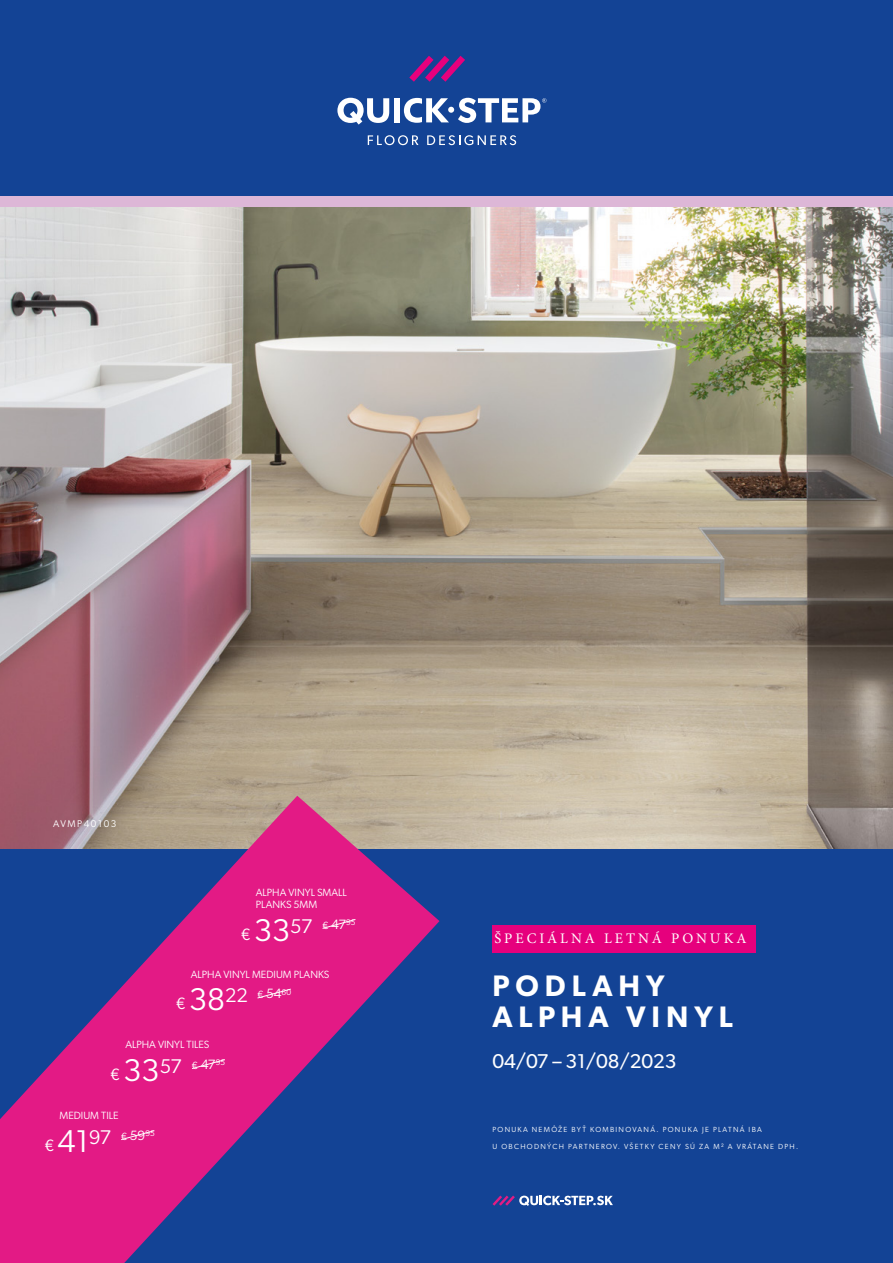
<style>
.page{position:relative;width:893px;height:1263px;background:#134395}
.page>*{position:absolute;margin:0;border:0;box-sizing:border-box;transform-origin:0 0}
.t1{font:31.5px "Gibson";color:#fff}
.t2{font:600 29.7px/32px "Gibson";letter-spacing:.2em;color:#fff}
.t3{font:20.1px "Gibson";letter-spacing:-.005em;color:#fff}
.t4{font:16.5px "Gibson";color:#fff}
.t5{font:14.7px "Minion Pro";letter-spacing:.2em;color:#fff}
.t6{font:13.5px "Gibson";letter-spacing:-.02em;color:#fff}
.t7{font:10.5px/12.6px "Gibson";color:#fff}
.t8{font:9.75px "Gibson";letter-spacing:.155em;color:#fff}
.t9{font:7.35px "Gibson";letter-spacing:.175em;color:#fff}
.s1{font-size:10.5px}
</style>
<div class="page">
<img style="left:0;top:207px;width:893px;height:641px">
<svg style="left:409px;top:56px;width:56px;height:26px"></svg>
<svg style="left:368px;top:135px;width:50px;height:10px"></svg>
<svg style="left:427px;top:135px;width:89px;height:10px"></svg>
<svg style="left:337px;top:98px;width:52px;height:27px"></svg>
<div style="left:394px;top:98px;width:6px;height:24px;background:#fff"></div>
<svg style="left:404px;top:98px;width:142px;height:25px"></svg>
<div style="left:492px;top:925px;width:264px;height:27px;background:#e6007d"></div>
<svg style="left:492px;top:1195px;width:121px;height:11px"></svg>
<div style="left:0;top:196px;width:893px;height:11px;background:#ddb7d7"></div>
<svg style="left:0;top:796px;width:439px;height:467px"></svg>
<svg style="left:121px;top:1130px;width:34px;height:10px"></svg>
<svg style="left:257px;top:989px;width:34px;height:9px"></svg>
<svg style="left:322px;top:919px;width:34px;height:10px"></svg>
<svg style="left:192px;top:1059px;width:33px;height:10px"></svg>
<h3 class="t8" style="left:53px;top:818px;width:65px">AVMP40103</h3>
<h3 class="t7" style="left:256px;top:885px;width:92px">ALPHA VINYL SMALL<br>PLANKS 5MM</h3>
<h1 class="t1" style="left:254px;top:911px;width:60px">33<sup>57</sup></h1>
<h3 class="t4" style="left:241px;top:924px;width:11px">€</h3>
<h3 class="t6" style="left:323px;top:916px;width:35px"><span class="s1">€</span> 47<sup>95</sup></h3>
<h3 class="t7" style="left:191px;top:968px;width:140px">ALPHA VINYL MEDIUM PLANKS</h3>
<h1 class="t1" style="left:189px;top:980px;width:60px">38<sup>22</sup></h1>
<h3 class="t4" style="left:176px;top:994px;width:11px">€</h3>
<h3 class="t6" style="left:257px;top:985px;width:35px"><span class="s1">€</span> 54<sup>60</sup></h3>
<h3 class="t7" style="left:125px;top:1038px;width:86px">ALPHA VINYL TILES</h3>
<h1 class="t1" style="left:124px;top:1051px;width:60px">33<sup>57</sup></h1>
<h3 class="t4" style="left:111px;top:1064px;width:11px">€</h3>
<h3 class="t6" style="left:192px;top:1056px;width:35px"><span class="s1">€</span> 47<sup>95</sup></h3>
<h3 class="t7" style="left:59px;top:1109px;width:61px">MEDIUM TILE</h3>
<h1 class="t1" style="left:58px;top:1122px;width:55px">41<sup>97</sup></h1>
<h3 class="t4" style="left:45px;top:1135px;width:11px">€</h3>
<h3 class="t6" style="left:121px;top:1127px;width:35px"><span class="s1">€</span> 59<sup>95</sup></h3>
<h3 class="t5" style="left:494px;top:929px;width:254px">ŠPECIÁLNA LETNÁ PONUKA</h3>
<h2 class="t2" style="left:492px;top:968px;width:242px">PODLAHY<br>ALPHA VINYL</h2>
<h3 class="t3" style="left:492px;top:1049px;width:185px">04/07 – 31/08/2023</h3>
<p class="t9" style="left:492px;top:1125px;width:271px">PONUKA NEMÔŽE BYŤ KOMBINOVANÁ. PONUKA JE PLATNÁ IBA</p>
<p class="t9" style="left:492px;top:1142px;width:307px">U OBCHODNÝCH PARTNEROV. VŠETKY CENY SÚ ZA M² A VRÁTANE DPH.</p>
</div>
